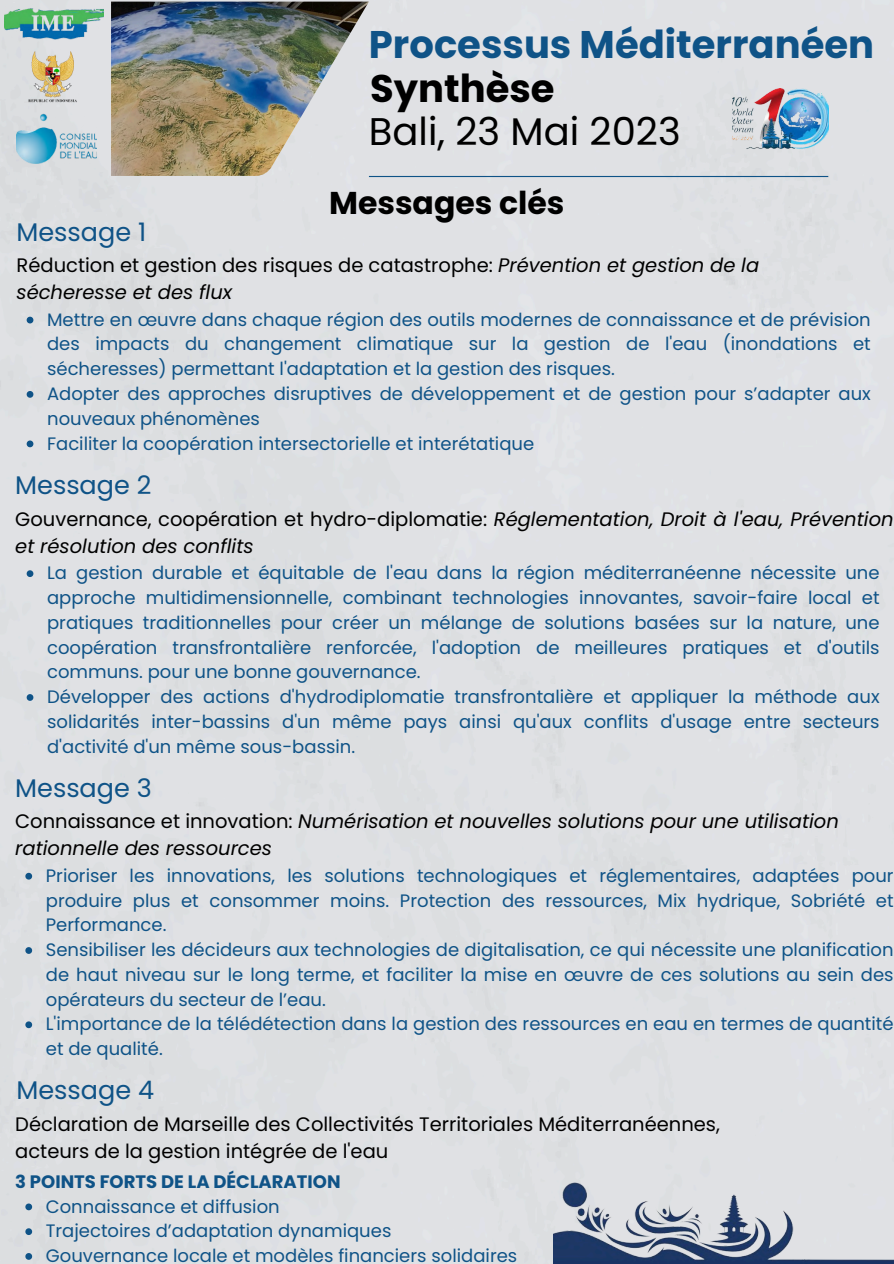
<style>
.page{position:relative;width:894px;height:1264px;background:#fff}
.page>*{position:absolute;margin:0;border:0;box-sizing:border-box;transform-origin:0 0}
.t1{font:700 38.55px "Poppins";color:#0f5387}
.t2{font:38.55px "Poppins";color:#000}
.t3{font:700 38.55px "Poppins";color:#000}
.t4{font:700 31.5px "Poppins";color:#000}
.t5{font:25.5px "Poppins";color:#0f5387}
.t6{font:italic 19.5px/27px "Poppins";color:#000}
.t7{font:19.5px/27px "Poppins";color:#000}
.t8{font:18px/24.8px "Poppins";color:#0f5387;text-align:justify}
.t9{font:700 18px "Poppins";color:#0f5387}
.s1{font-style:italic}
.s2{font-style:normal}
</style>
<div class="page">
<div style="left:0;top:0;width:893px;height:1263px;background:#e0e1e4"></div>
<img style="left:553px;top:1165px;width:340px;height:98px">
<svg style="left:27px;top:317px;width:6px;height:6px"></svg>
<svg style="left:27px;top:391px;width:6px;height:7px"></svg>
<svg style="left:27px;top:440px;width:6px;height:7px"></svg>
<img style="left:111px;top:2px;width:258px;height:174px">
<hr style="left:369px;top:176px;width:459px;height:1px;background:#0f5387">
<img style="left:4px;top:5px;width:99px;height:37px">
<img style="left:29px;top:50px;width:50px;height:54px">
<img style="left:732px;top:89px;width:96px;height:62px">
<img style="left:17px;top:114px;width:79px;height:49px">
<svg style="left:27px;top:570px;width:6px;height:7px"></svg>
<svg style="left:27px;top:694px;width:6px;height:7px"></svg>
<svg style="left:25px;top:872px;width:7px;height:7px"></svg>
<svg style="left:25px;top:947px;width:7px;height:6px"></svg>
<svg style="left:25px;top:1021px;width:7px;height:7px"></svg>
<svg style="left:25px;top:1203px;width:7px;height:7px"></svg>
<svg style="left:25px;top:1228px;width:7px;height:6px"></svg>
<svg style="left:25px;top:1252px;width:7px;height:7px"></svg>
<h3 class="t1" style="left:369px;top:18px;width:506px">Processus Méditerranéen</h3>
<p class="t3" style="left:370px;top:61px;width:186px">Synthèse</p>
<p class="t2" style="left:369px;top:104px;width:313px">Bali, 23 Mai 2023</p>
<p class="t4" style="left:329px;top:181px;width:237px">Messages clés</p>
<p class="t5" style="left:17px;top:214px;width:131px">Message 1</p>
<h4 class="t7" style="left:17px;top:252px;width:744px">Réduction et gestion des risques de catastrophe: <span class="s1">Prévention et gestion de la sécheresse et des flux</span></h4>
<p class="t8" style="left:47px;top:307px;width:825px">Mettre en œuvre dans chaque région des outils modernes de connaissance et de prévision des impacts du changement climatique sur la gestion de l'eau (inondations et sécheresses) permettant l'adaptation et la gestion des risques.</p>
<p class="t8" style="left:47px;top:381px;width:825px">Adopter des approches disruptives de développement et de gestion pour s’adapter aux nouveaux phénomènes</p>
<p class="t8" style="left:47px;top:431px;width:488px">Faciliter la coopération intersectorielle et interétatique</p>
<p class="t5" style="left:15px;top:467px;width:138px">Message 2</p>
<p class="t6" style="left:15px;top:505px;width:879px"><span class="s2">Gouvernance, coopération et hydro-diplomatie:</span> Réglementation, Droit à l'eau, Prévention et résolution des conflits</p>
<p class="t8" style="left:47px;top:560px;width:833px">La gestion durable et équitable de l'eau dans la région méditerranéenne nécessite une approche multidimensionnelle, combinant technologies innovantes, savoir-faire local et pratiques traditionnelles pour créer un mélange de solutions basées sur la nature, une coopération transfrontalière renforcée, l'adoption de meilleures pratiques et d'outils communs. pour une bonne gouvernance.</p>
<p class="t8" style="left:47px;top:684px;width:833px">Développer des actions d'hydrodiplomatie transfrontalière et appliquer la méthode aux solidarités inter-bassins d'un même pays ainsi qu'aux conflits d'usage entre secteurs d'activité d'un même sous-bassin.</p>
<p class="t5" style="left:15px;top:770px;width:138px">Message 3</p>
<h4 class="t6" style="left:15px;top:807px;width:825px"><span class="s2">Connaissance et innovation:</span> Numérisation et nouvelles solutions pour une utilisation rationnelle des ressources</h4>
<p class="t8" style="left:46px;top:863px;width:849px">Prioriser les innovations, les solutions technologiques et réglementaires, adaptées pour produire plus et consommer moins. Protection des ressources, Mix hydrique, Sobriété et Performance.</p>
<p class="t8" style="left:46px;top:937px;width:849px">Sensibiliser les décideurs aux technologies de digitalisation, ce qui nécessite une planification de haut niveau sur le long terme, et faciliter la mise en œuvre de ces solutions au sein des opérateurs du secteur de l’eau.</p>
<h4 class="t8" style="left:46px;top:1011px;width:849px">L'importance de la télédétection dans la gestion des ressources en eau en termes de quantité et de qualité.</h4>
<p class="t5" style="left:17px;top:1072px;width:139px">Message 4</p>
<p class="t7" style="left:15px;top:1110px;width:706px">Déclaration de Marseille des Collectivités Territoriales Méditerranéennes, acteurs de la gestion intégrée de l'eau</p>
<h5 class="t9" style="left:15px;top:1168px;width:327px">3 POINTS FORTS DE LA DÉCLARATION</h5>
<p class="t8" style="left:46px;top:1193px;width:235px">Connaissance et diffusion</p>
<p class="t8" style="left:46px;top:1218px;width:347px">Trajectoires d’adaptation dynamiques</p>
<p class="t8" style="left:46px;top:1243px;width:473px">Gouvernance locale et modèles financiers solidaires</p>
</div>
